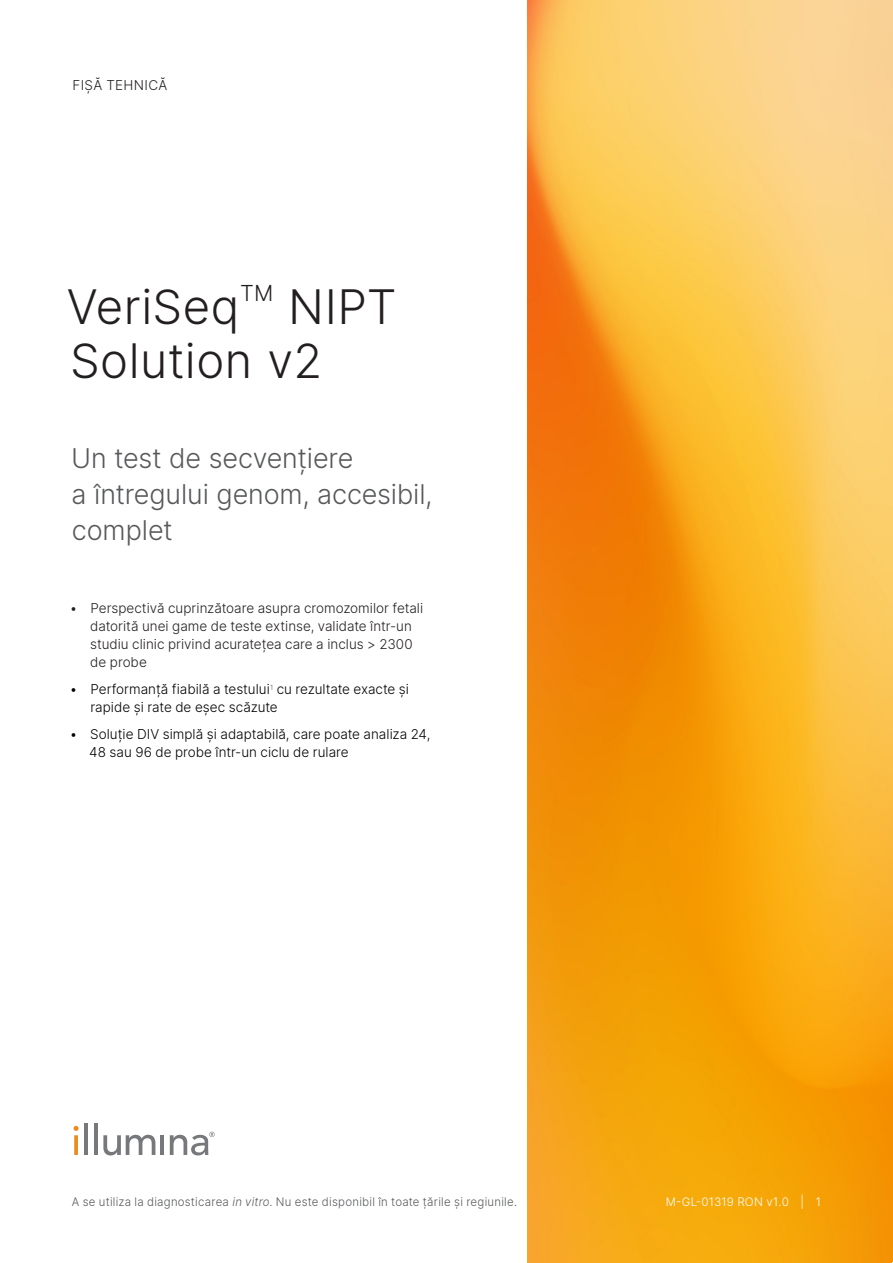
<style>
.page{position:relative;width:893px;height:1263px;background:#fff}
.page>*{position:absolute;margin:0;border:0;box-sizing:border-box;transform-origin:0 0}
.Title{font:300 47.25px/54px "Inter";letter-spacing:.01em;color:#231f20}
.Subtitle{font:300 27px/36px "Inter";letter-spacing:-.005em;color:#57585a}
.Title-2{font:300 21.9px "Inter";color:#231f20}
.t1{font:300 13.5px/18px "Inter";color:#000}
.zz_Document_Type___S{font:300 13.5px/18px "Inter";color:#231f20}
.zz_Document_Type___S-2{font:300 13.5px "Inter";letter-spacing:.025em;color:#231f20}
.zz_For_Research_Only{font:300 11.7px "Inter";letter-spacing:.02em;color:#57585a}
.zz_Pub_Number{font:300 11.7px "Inter";letter-spacing:.02em;color:#fff}
.zz_Master_Footer{font:300 11.7px "Inter";color:#fff}
.s1{font-style:italic}
</style>
<div class="page">
<img style="left:527px;top:0;width:366px;height:1263px">
<svg style="left:74px;top:1135px;width:4px;height:20px"></svg>
<hr style="left:84px;top:1123px;width:4px;height:32px;background:#77787c">
<hr style="left:94px;top:1123px;width:4px;height:32px;background:#77787c">
<svg style="left:103px;top:1135px;width:52px;height:21px"></svg>
<hr style="left:161px;top:1135px;width:3px;height:20px;background:#77787c">
<svg style="left:74px;top:1126px;width:5px;height:5px"></svg>
<svg style="left:170px;top:1132px;width:45px;height:23px"></svg>
<p class="zz_Document_Type___S-2" style="left:73px;top:76px;width:96px">FIȘĂ TEHNICĂ</p>
<p class="Title" style="left:67px;top:279px;width:174px">VeriSeq</p>
<p class="Title-2" style="left:240px;top:278px;width:35px">TM</p>
<p class="Title" style="left:70px;top:279px;width:328px;text-indent:218px">NIPT<br>Solution v2</p>
<p class="Subtitle" style="left:71px;top:440px;width:363px">Un test de secvențiere<br>a întregului genom, accesibil, complet</p>
<p class="zz_Document_Type___S" style="left:90px;top:599px;width:335px;text-indent:-21px">• Perspectivă cuprinzătoare asupra cromozomilor fetali datorită unei game de teste extinse, validate într-un studiu clinic privind acuratețea care a inclus &gt; 2300 de probe</p>
<p class="t1" style="left:90px;top:680px;width:320px;text-indent:-21px">• Performanță fiabilă a testului<sup>1</sup> cu rezultate exacte și rapide și rate de eșec scăzute</p>
<p class="t1" style="left:89px;top:725px;width:343px;text-indent:-20px">• Soluție DIV simplă și adaptabilă, care poate analiza 24,<br>48 sau 96 de probe într-un ciclu de rulare</p>
<p class="zz_For_Research_Only" style="left:72px;top:1193px;width:447px">A se utiliza la diagnosticarea <span class="s1">in vitro</span>. Nu este disponibil în toate țările și regiunile.</p>
<p class="zz_Pub_Number" style="left:666px;top:1193px;width:125px">M-GL-01319 RON v1.0</p>
<p class="zz_Master_Footer" style="left:800px;top:1193px;width:22px">| 1</p>
</div>
